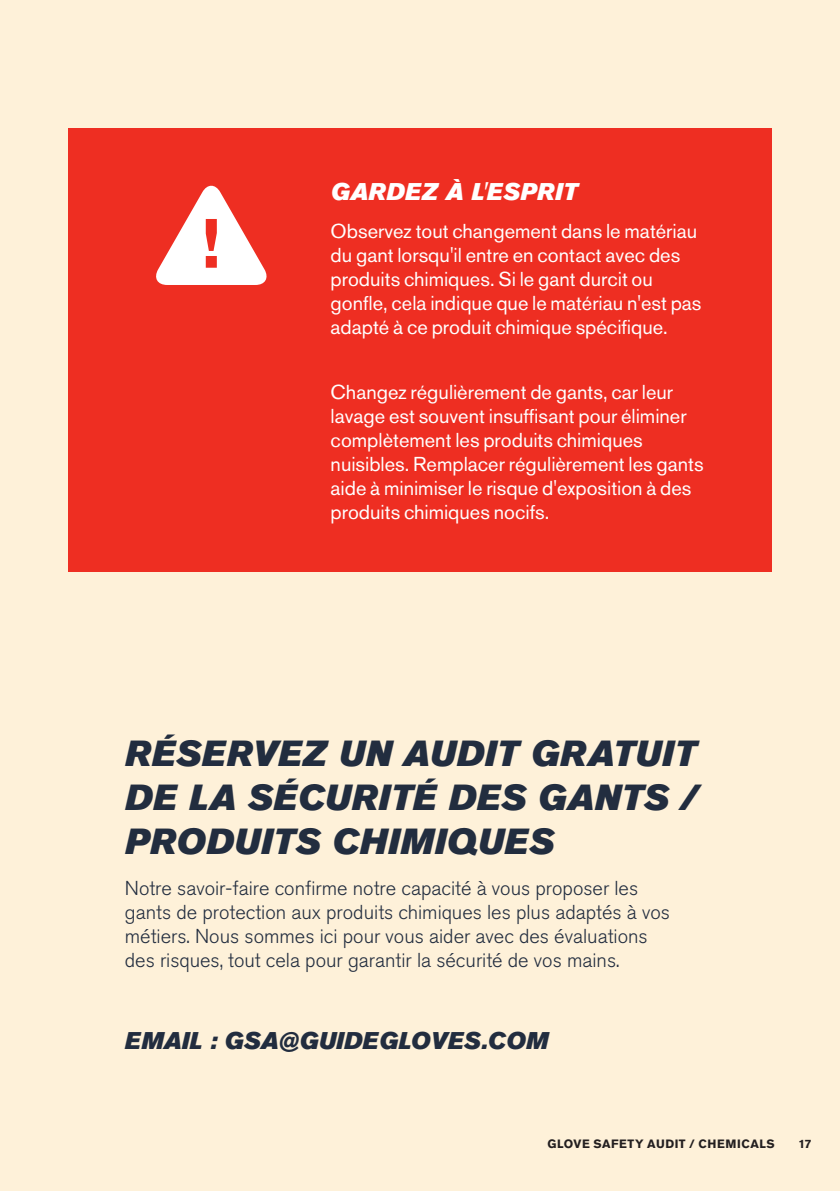
<style>
.page{position:relative;width:840px;height:1191px;background:#fff}
.page>*{position:absolute;margin:0;border:0;box-sizing:border-box;transform-origin:0 0}
.t1{font:italic 36px/44px "Akzidenz Grotesk Pro Super";letter-spacing:.015em;color:#222d3f;text-align:justify}
.t2{font:italic 24px "Akzidenz Grotesk Pro Super";letter-spacing:.01em;color:#222d3f}
.t3{font:italic 24px "Akzidenz Grotesk Pro Super";letter-spacing:.015em;color:#fff}
.t4{font:20px/24px "Akzidenz Grotesk Pro";color:#fff}
.t5{font:300 20px/24px "Akzidenz Grotesk Pro";color:#222d3f}
.t6{font:700 12px "Akzidenz Grotesk Pro";letter-spacing:.045em;color:#231f20}
</style>
<div class="page">
<div style="left:0;top:0;width:839px;height:1191px;background:#fef1d9"></div>
<div style="left:68px;top:128px;width:703px;height:443px;background:#ee2e22"></div>
<svg style="left:156px;top:185px;width:111px;height:100px"></svg>
<div style="left:405px;top:54px;width:29px;height:28px;border:1px solid #ed0277;border-radius:50%"></div>
<p class="t3" style="left:330px;top:176px;width:248px">GARDEZ À L'ESPRIT</p>
<p class="t4" style="left:330px;top:218px;width:372px">Observez tout changement dans le matériau du gant lorsqu'il entre en contact avec des produits chimiques. Si le gant durcit ou gonfle, cela indique que le matériau n'est pas adapté à ce produit chimique spécifique.</p>
<p class="t4" style="left:330px;top:379px;width:374px">Changez régulièrement de gants, car leur lavage est souvent insuffisant pour éliminer complètement les produits chimiques nuisibles. Remplacer régulièrement les gants aide à minimiser le risque d'exposition à des produits chimiques nocifs.</p>
<h1 class="t1" style="left:125px;top:731px;width:574px">RÉSERVEZ UN AUDIT GRATUIT DE LA SÉCURITÉ DES GANTS / PRODUITS CHIMIQUES</h1>
<p class="t5" style="left:125px;top:875px;width:546px">Notre savoir-faire confirme notre capacité à vous proposer les gants de protection aux produits chimiques les plus adaptés à vos métiers. Nous sommes ici pour vous aider avec des évaluations des risques, tout cela pour garantir la sécurité de vos mains.</p>
<p class="t2" style="left:125px;top:1024px;width:424px">EMAIL : GSA@GUIDEGLOVES.COM</p>
<p class="t6" style="left:547px;top:1136px;width:229px">GLOVE SAFETY AUDIT / CHEMICALS</p>
<p class="t6" style="left:797px;top:1136px;width:15px">17</p>
</div>
